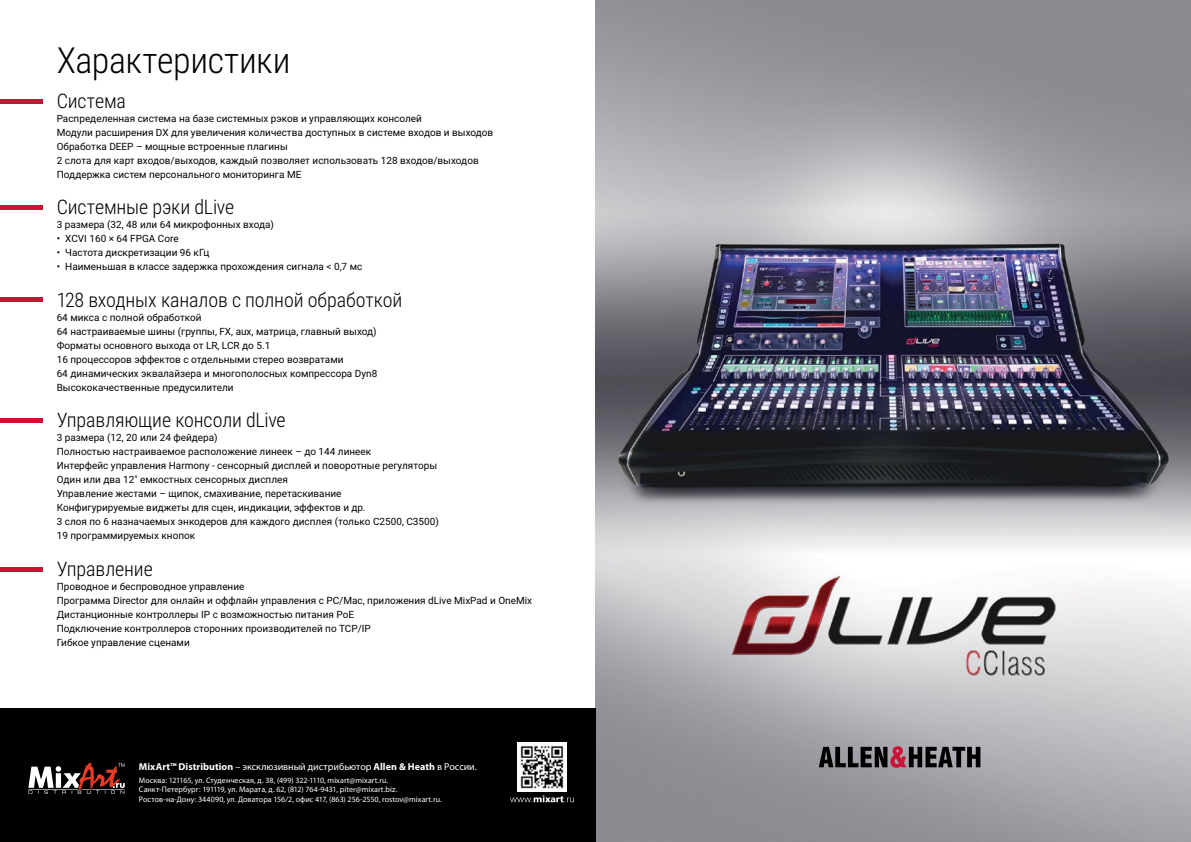
<style>
.page{position:relative;width:1191px;height:842px;background:#fff}
.page>*{position:absolute;margin:0;border:0;box-sizing:border-box;transform-origin:0 0}
.t1{font:300 36px "Roboto Condensed";letter-spacing:-.01em;color:#000}
.t2{font:300 20px "Roboto Condensed";letter-spacing:-.005em;color:#000}
.t3{font:10px/14px "Roboto";color:#000}
.t4{font:10px "Myriad Pro";color:#fff}
.t5{font:8px/9.6px "Myriad Pro";letter-spacing:.005em;color:#fff}
.s1{font-weight:700}
</style>
<div class="page">
<img style="left:595px;top:0;width:596px;height:842px">
<svg style="left:819px;top:746px;width:161px;height:22px;background:#574b50"></svg>
<div style="left:0;top:709px;width:595px;height:133px;background:#000"></div>
<hr style="left:0;top:99px;width:43px;height:4px;background:#cd1236">
<hr style="left:0;top:206px;width:43px;height:4px;background:#cd1236">
<hr style="left:0;top:298px;width:43px;height:4px;background:#cd1236">
<hr style="left:0;top:419px;width:43px;height:4px;background:#cd1236">
<hr style="left:0;top:567px;width:43px;height:4px;background:#cd1236">
<img style="left:517px;top:742px;width:50px;height:49px">
<svg style="left:28px;top:763px;width:97px;height:31px"></svg>
<svg style="left:510px;top:795px;width:64px;height:7px"></svg>
<h1 class="t1" style="left:57px;top:35px;width:235px">Характеристики</h1>
<h2 class="t2" style="left:57px;top:87px;width:71px">Система</h2>
<p class="t3" style="left:57px;top:111px;width:438px">Распределенная система на базе системных рэков и управляющих консолей<br>Модули расширения DX для увеличения количества доступных в системе входов и выходов Обработка DEEP – мощные встроенные плагины<br>2 слота для карт входов/выходов, каждый позволяет использовать 128 входов/выходов Поддержка систем персонального мониторинга ME</p>
<h2 class="t2" style="left:57px;top:193px;width:179px">Системные рэки dLive</h2>
<p class="t3" style="left:57px;top:217px;width:219px">3 размера (32, 48 или 64 микрофонных входа)</p>
<p class="t3" style="left:57px;top:231px;width:123px">• XCVI 160 × 64 FPGA Сore</p>
<p class="t3" style="left:57px;top:245px;width:154px">• Частота дискретизации 96 кГц</p>
<p class="t3" style="left:57px;top:259px;width:307px">• Наименьшая в классе задержка прохождения сигнала &lt; 0,7 мс</p>
<h2 class="t2" style="left:57px;top:286px;width:347px">128 входных каналов с полной обработкой</h2>
<p class="t3" style="left:57px;top:310px;width:322px">64 микса с полной обработкой<br>64 настраиваемые шины (группы, FX, aux, матрица, главный выход)<br>Форматы основного выхода от LR, LCR до 5.1<br>16 процессоров эффектов с отдельными стерео возвратами<br>64 динамических эквалайзера и многополосных компрессора Dyn8<br>Высококачественные предусилители</p>
<h2 class="t2" style="left:57px;top:406px;width:230px">Управляющие консоли dLive</h2>
<p class="t3" style="left:57px;top:430px;width:384px">3 размера (12, 20 или 24 фейдера)<br>Полностью настраиваемое расположение линеек – до 144 линеек<br>Интерфейс управления Harmony - сенсорный дисплей и поворотные регуляторы Один или два 12" емкостных сенсорных дисплея<br>Управление жестами – щипок, смахивание, перетаскивание<br>Конфигурируемые виджеты для сцен, индикации, эффектов и др.<br>3 слоя по 6 назначаемых энкодеров для каждого дисплея (только C2500, C3500)<br>19 программируемых кнопок</p>
<h2 class="t2" style="left:57px;top:555px;width:98px">Управление</h2>
<p class="t3" style="left:57px;top:579px;width:477px">Проводное и беспроводное управление<br>Программа Director для онлайн и оффлайн управления с PC/Mac, приложения dLive MixPad и OneMix Дистанционные контроллеры IP с возможностью питания PoE<br>Подключение контроллеров сторонних производителей по TCP/IP<br>Гибкое управление сценами</p>
<p class="t4" style="left:139px;top:761px;width:339px"><span class="s1">MixArt™ Distribution</span> – эксклюзивный дистрибьютор <span class="s1">Allen &amp; Heath</span> в России.</p>
<p class="t5" style="left:139px;top:775px;width:304px">Москва: 121165, ул. Студенческая, д. 38, (499) 322-1110, mixart@mixart.ru.<br>Санкт-Петербург: 191119, ул. Марата, д. 62, (812) 764-9431, piter@mixart.biz.<br>Ростов-на-Дону: 344090, ул. Доватора 156/2, офис 417, (863) 256-2550, rostov@mixart.ru.</p>
</div>
